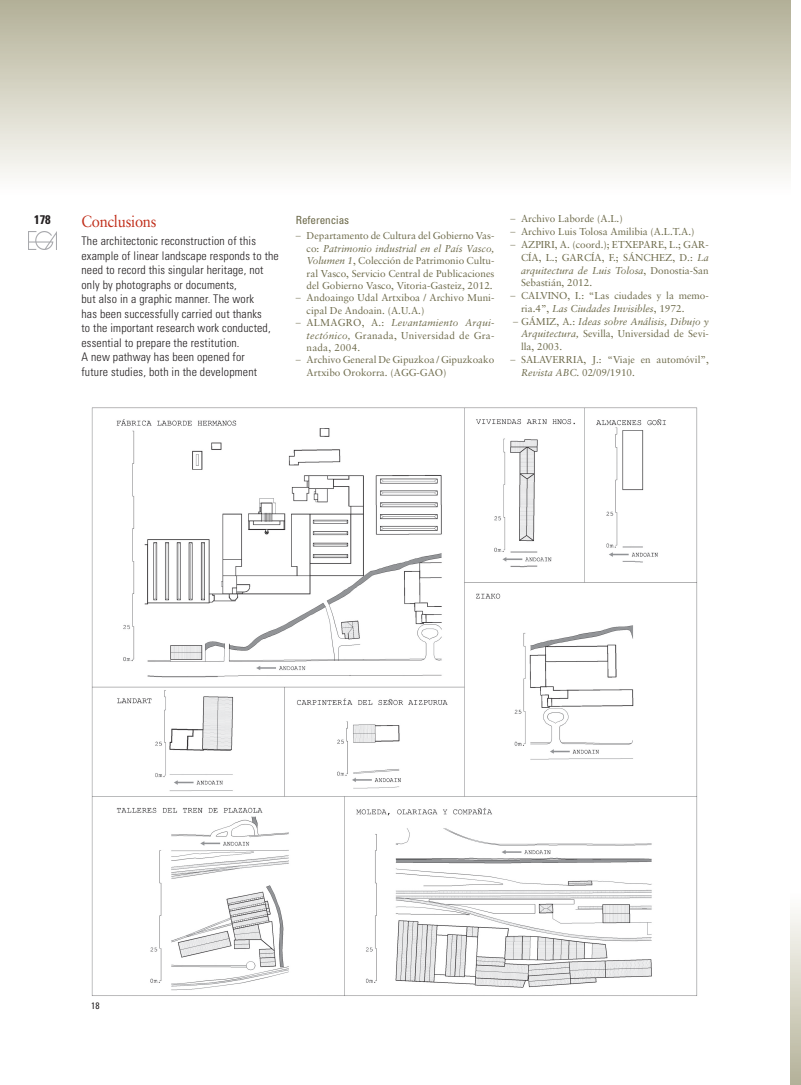
<style>
.page{position:relative;width:801px;height:1085px;background:#fff}
.page>*{position:absolute;margin:0;border:0;box-sizing:border-box;transform-origin:0 0}
.t1{font:16.25px "Sabon";letter-spacing:-.015em;color:#c02d19;scale:.9 1}
.t2{font:700 condensed 12.5px "Univers";color:#231f20}
.t3{font:300 condensed 11.88px/14.5px "Univers";letter-spacing:.015em;color:#231f20}
.t4{font:condensed 11.25px "Univers";letter-spacing:-.01em;color:#6d6a4a}
.t5{font:10px/12.4px "Sabon";color:#6d6a4a;text-align:justify}
.t6{font:condensed 9.38px "Univers";color:#231f20}
.s1{font-family:"Univers";font-weight:300;font-stretch:condensed}
.s2{font-style:italic}
</style>
<div class="page">
<img style="left:29px;top:231px;width:27px;height:18px">
<svg style="left:790px;top:910px;width:11px;height:174px;background:#d6d4c6"></svg>
<img style="left:91px;top:407px;width:607px;height:589px">
<div style="left:0;top:0;width:790px;height:195px;background:linear-gradient(to bottom,#b3b096,#fffffe)"></div>
<p class="t2" style="left:34px;top:212px;width:18px">178</p>
<h1 class="t1" style="left:81px;top:212px;width:85px">Conclusions</h1>
<p class="t3" style="left:81px;top:234px;width:199px">The architectonic reconstruction of this example of linear landscape responds to the need to record this singular heritage, not only by photographs or documents,<br>but also in a graphic manner. The work<br>has been successfully carried out thanks<br>to the important research work conducted, essential to prepare the restitution.<br>A new pathway has been opened for<br>future studies, both in the development</p>
<p class="t4" style="left:296px;top:212px;width:55px">Referencias</p>
<p class="t5" style="left:306px;top:230px;width:189px;text-indent:-11px"><span class="s1">–</span> Departamento de Cultura del Gobierno Vas&shy;co: <span class="s2">Patrimonio industrial en el País Vasco, Volumen 1</span>, Colección de Patrimonio Cultu&shy;ral Vasco, Servicio Central de Publicaciones del Gobierno Vasco, Vitoria-Gasteiz, 2012.</p>
<p class="t5" style="left:306px;top:291px;width:189px;text-indent:-11px"><span class="s1">–</span> Andoaingo Udal Artxiboa / Archivo Muni&shy;cipal De Andoain. (A.U.A.)</p>
<p class="t5" style="left:306px;top:316px;width:189px;text-indent:-11px"><span class="s1">–</span> ALMAGRO, A.: <span class="s2">Levantamiento Arqui&shy;tectónico,</span> Granada, Universidad de Gra&shy;nada, 2004.</p>
<p class="t5" style="left:306px;top:353px;width:189px;text-indent:-11px"><span class="s1">–</span> Archivo General De Gipuzkoa / Gipuzkoako<br>Artxibo Orokorra. (AGG-GAO)</p>
<p class="t5" style="left:510px;top:213px;width:114px"><span class="s1">–</span> Archivo Laborde (A.L.)</p>
<p class="t5" style="left:510px;top:225px;width:186px"><span class="s1">–</span> Archivo Luis Tolosa Amilibia (A.L.T.A.)</p>
<p class="t5" style="left:521px;top:238px;width:189px;line-height:12.8px;text-indent:-11px"><span class="s1">–</span> AZPIRI, A. (coord.); ETXEPARE, L.; GAR-CÍA, L.; GARCÍA, F.; SÁNCHEZ, D.: <span class="s2">La arquitectura de Luis Tolosa</span>, Donostia-San Sebastián, 2012.</p>
<p class="t5" style="left:521px;top:289px;width:189px;line-height:12.8px;text-indent:-11px"><span class="s1">–</span> CALVINO, I.: “Las ciudades y la memo&shy;ria.4”, <span class="s2">Las Ciudades Invisibles</span>, 1972.</p>
<p class="t5" style="left:521px;top:315px;width:189px;line-height:12.8px;text-indent:-8px"><span class="s1">–</span> GÁMIZ, A.: <span class="s2">Ideas sobre Análisis, Dibujo y Arquitectura,</span> Sevilla, Universidad de Sevi&shy;lla, 2003.</p>
<p class="t5" style="left:521px;top:353px;width:189px;line-height:12.8px;text-indent:-11px"><span class="s1">–</span> SALAVERRIA, J.: “Viaje en automóvil”,<br><span class="s2">Revista ABC</span>. 02/09/1910.</p>
<p class="t6" style="left:91px;top:999px;width:10px">18</p>
</div>
